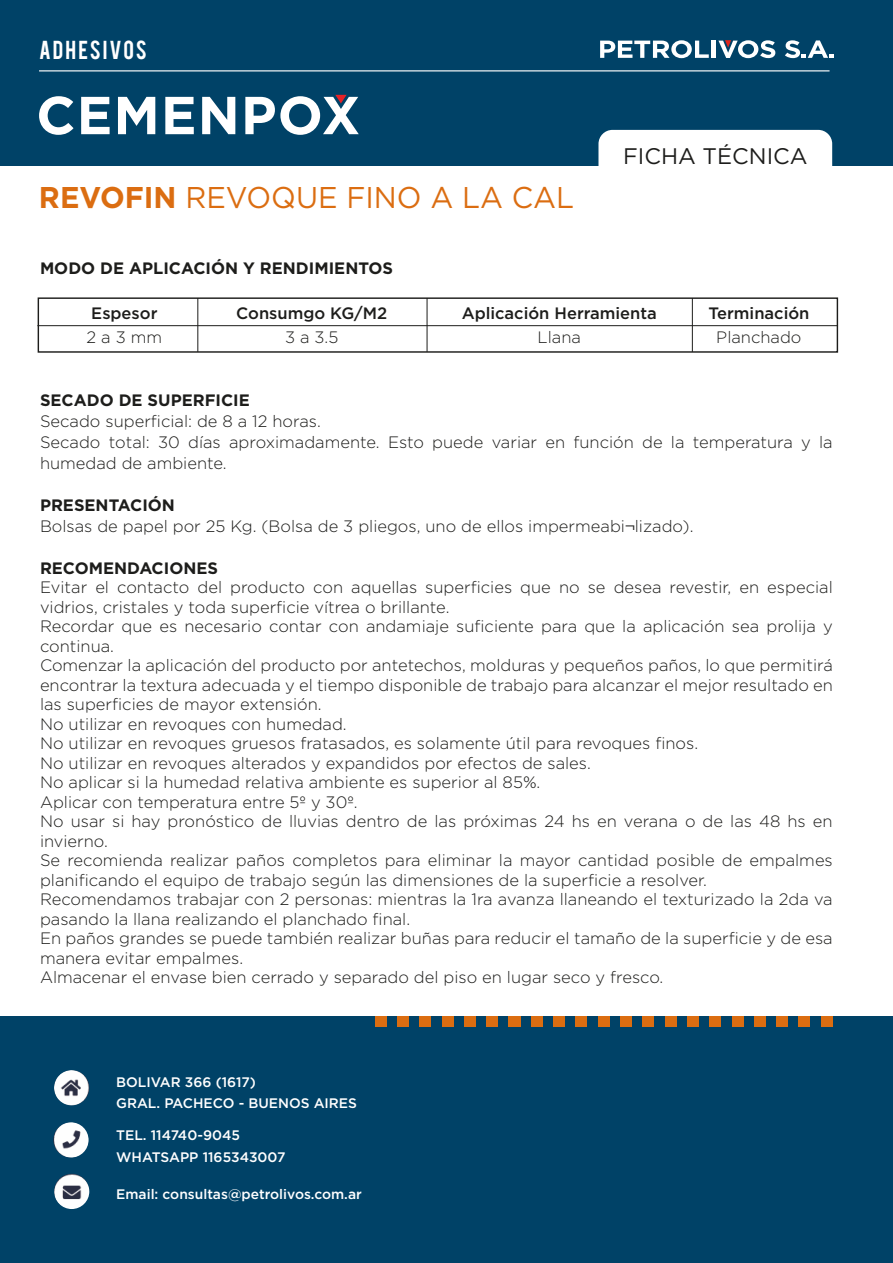
<style>
.page{position:relative;width:893px;height:1263px;background:#fff}
.page>*{position:absolute;margin:0;border:0;box-sizing:border-box;transform-origin:0 0}
.t1{font:30px "Gotham";color:#db6d11}
.t2{font:22.5px "Gotham";color:#1d1d1b}
.t3{font:20.4px "Bebas";letter-spacing:.1em;color:#fff}
.t4{font:300 16.5px/19.5px "Gotham";color:#1d1d1b}
.t5{font:700 16.5px "Gotham";color:#1d1d1b}
.t6{font:500 16.5px "Gotham";color:#1d1d1b}
.t7{font:500 13.8px/21.6px "Gotham";color:#fff}
.s1{font-weight:700}
.s2{font-family:"Myriad Pro";font-weight:400}
</style>
<div class="page">
<div style="left:0;top:0;width:893px;height:165px;background:#004267"></div>
<svg style="left:39px;top:96px;width:35px;height:39px"></svg>
<svg style="left:81px;top:97px;width:29px;height:37px"></svg>
<svg style="left:118px;top:97px;width:37px;height:37px"></svg>
<svg style="left:165px;top:97px;width:29px;height:37px"></svg>
<svg style="left:202px;top:97px;width:33px;height:37px"></svg>
<svg style="left:245px;top:95px;width:114px;height:40px"></svg>
<hr style="left:39px;top:70px;width:790px;height:1px;background:#fff">
<svg style="left:600px;top:40px;width:109px;height:18px"></svg>
<hr style="left:712px;top:41px;width:4px;height:17px;background:#fff">
<svg style="left:785px;top:40px;width:48px;height:18px"></svg>
<svg style="left:718px;top:40px;width:57px;height:18px"></svg>
<div style="left:598px;top:130px;width:234px;height:54px;background:#fff;border-radius:14px"></div>
<div style="left:0;top:1016px;width:893px;height:247px;background:#004267"></div>
<div style="left:375px;top:1016px;width:12px;height:11px;background:#db6d11"></div>
<div style="left:397px;top:1016px;width:12px;height:11px;background:#db6d11"></div>
<div style="left:420px;top:1016px;width:11px;height:11px;background:#db6d11"></div>
<div style="left:442px;top:1016px;width:11px;height:11px;background:#db6d11"></div>
<div style="left:464px;top:1016px;width:12px;height:11px;background:#db6d11"></div>
<div style="left:486px;top:1016px;width:12px;height:11px;background:#db6d11"></div>
<div style="left:509px;top:1016px;width:12px;height:11px;background:#db6d11"></div>
<div style="left:531px;top:1016px;width:12px;height:11px;background:#db6d11"></div>
<div style="left:553px;top:1016px;width:12px;height:11px;background:#db6d11"></div>
<div style="left:575px;top:1016px;width:12px;height:11px;background:#db6d11"></div>
<div style="left:598px;top:1016px;width:12px;height:11px;background:#db6d11"></div>
<div style="left:620px;top:1016px;width:12px;height:11px;background:#db6d11"></div>
<div style="left:642px;top:1016px;width:12px;height:11px;background:#db6d11"></div>
<div style="left:665px;top:1016px;width:12px;height:11px;background:#db6d11"></div>
<div style="left:687px;top:1016px;width:12px;height:11px;background:#db6d11"></div>
<div style="left:709px;top:1016px;width:12px;height:11px;background:#db6d11"></div>
<div style="left:732px;top:1016px;width:11px;height:11px;background:#db6d11"></div>
<div style="left:754px;top:1016px;width:12px;height:11px;background:#db6d11"></div>
<div style="left:776px;top:1016px;width:12px;height:11px;background:#db6d11"></div>
<div style="left:798px;top:1016px;width:12px;height:11px;background:#db6d11"></div>
<div style="left:821px;top:1016px;width:12px;height:11px;background:#db6d11"></div>
<div style="left:38px;top:297px;width:800px;height:56px;border:1px solid #1d1d1b"></div>
<hr style="left:37px;top:325px;width:801px;height:1px;background:#1d1d1b">
<hr style="left:197px;top:298px;width:1px;height:54px;background:#1d1d1b">
<hr style="left:427px;top:298px;width:1px;height:54px;background:#1d1d1b">
<hr style="left:692px;top:298px;width:1px;height:54px;background:#1d1d1b">
<img style="left:54px;top:1070px;width:35px;height:35px;border-radius:18px">
<img style="left:54px;top:1174px;width:35px;height:35px;border-radius:18px">
<img style="left:53px;top:1122px;width:36px;height:35px;border-radius:18px">
<p class="t3" style="left:39px;top:35px;width:109px">ADHESIVOS</p>
<h1 class="t1" style="left:39px;top:178px;width:537px"><span class="s1">REVOFIN</span> REVOQUE FINO A LA CAL</h1>
<h2 class="t2" style="left:623px;top:142px;width:186px">FICHA TÉCNICA</h2>
<p class="t5" style="left:40px;top:257px;width:355px">MODO DE APLICACIÓN Y RENDIMIENTOS</p>
<p class="t6" style="left:91px;top:302px;width:68px">Espesor</p>
<p class="t6" style="left:236px;top:302px;width:153px">Consumgo KG/M2</p>
<p class="t6" style="left:462px;top:302px;width:197px">Aplicación Herramienta</p>
<p class="t6" style="left:708px;top:302px;width:103px">Terminación</p>
<p class="t4" style="left:87px;top:327px;width:77px">2 a 3 mm</p>
<p class="t4" style="left:285px;top:327px;width:55px">3 a 3.5</p>
<p class="t4" style="left:538px;top:327px;width:45px">Llana</p>
<p class="t4" style="left:716px;top:327px;width:87px">Planchado</p>
<p class="t5" style="left:40px;top:389px;width:211px">SECADO DE SUPERFICIE</p>
<p class="t4" style="left:40px;top:410px;width:794px;line-height:21px">Secado superficial: de 8 a 12 horas.<br>Secado total: 30 días aproximadamente. Esto puede variar en función de la temperatura y la humedad de ambiente.</p>
<p class="t4" style="left:40px;top:494px;width:655px;line-height:21px"><span class="s1">PRESENTACIÓN<br></span>Bolsas de papel por 25 Kg. (Bolsa de 3 pliegos, uno de ellos impermeabi<span class="s2">¬</span>lizado).</p>
<p class="t5" style="left:40px;top:557px;width:180px">RECOMENDACIONES</p>
<p class="t4" style="left:40px;top:577px;width:794px">Evitar el contacto del producto con aquellas superficies que no se desea revestir, en especial vidrios, cristales y toda superficie vítrea o brillante.<br>Recordar que es necesario contar con andamiaje suficiente para que la aplicación sea prolija y continua.<br>Comenzar la aplicación del producto por antetechos, molduras y pequeños paños, lo que permitirá encontrar la textura adecuada y el tiempo disponible de trabajo para alcanzar el mejor resultado en las superficies de mayor extensión.<br>No utilizar en revoques con humedad.<br>No utilizar en revoques gruesos fratasados, es solamente útil para revoques finos.<br>No utilizar en revoques alterados y expandidos por efectos de sales.<br>No aplicar si la humedad relativa ambiente es superior al 85%.<br>Aplicar con temperatura entre 5º y 30º.<br>No usar si hay pronóstico de lluvias dentro de las próximas 24 hs en verana o de las 48 hs en invierno.<br>Se recomienda realizar paños completos para eliminar la mayor cantidad posible de empalmes planificando el equipo de trabajo según las dimensiones de la superficie a resolver.<br>Recomendamos trabajar con 2 personas: mientras la 1ra avanza llaneando el texturizado la 2da va pasando la llana realizando el planchado final.<br>En paños grandes se puede también realizar buñas para reducir el tamaño de la superficie y de esa manera evitar empalmes.<br>Almacenar el envase bien cerrado y separado del piso en lugar seco y fresco.</p>
<p class="t7" style="left:116px;top:1071px;width:242px">BOLIVAR 366 (1617)<br>GRAL. PACHECO - BUENOS AIRES</p>
<p class="t7" style="left:116px;top:1124px;width:171px">TEL. 114740-9045<br>WHATSAPP 1165343007</p>
<p class="t7" style="left:116px;top:1183px;width:247px">Email: consultas@petrolivos.com.ar</p>
</div>
